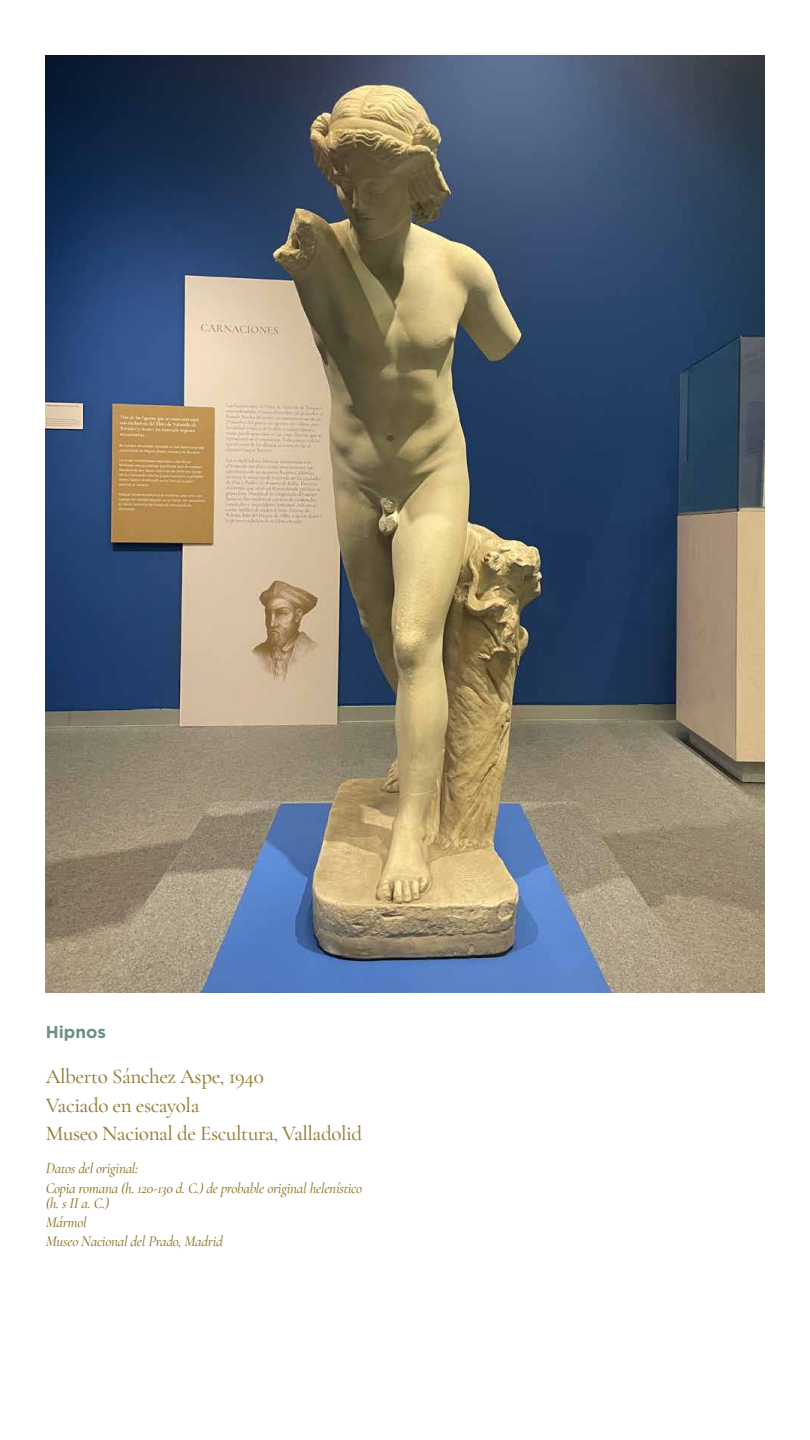
<style>
.page{position:relative;width:810px;height:1440px;background:#fff}
.page>*{position:absolute;margin:0;border:0;box-sizing:border-box;transform-origin:0 0}
.t1{font:500 21.08px/28.4px "Cormorant Garamond";letter-spacing:-.02em;color:#927d33}
.t2{font:700 17.1px "Gotham HTF";color:#688f7f}
.t3{font:italic 500 15px/19.3px "Cormorant Garamond";letter-spacing:-.02em;color:#927d33}
</style>
<div class="page">
<img style="left:46px;top:56px;width:718px;height:936px">
<p class="t2" style="left:46px;top:1022px;width:62px">Hipnos</p>
<h1 class="t1" style="left:46px;top:1062px;width:318px">Alberto Sánchez Aspe, 1940<br>Vaciado en escayola<br>Museo Nacional de Escultura, Valladolid</h1>
<p class="t3" style="left:46px;top:1159px;width:318px">Datos del original:<br>Copia romana (h. 120-130 d. C.) de probable original helenístico</p>
<p class="t3" style="left:46px;top:1193px;width:179px">(h. s II a. C.)<br>Mármol<br>Museo Nacional del Prado, Madrid</p>
</div>
